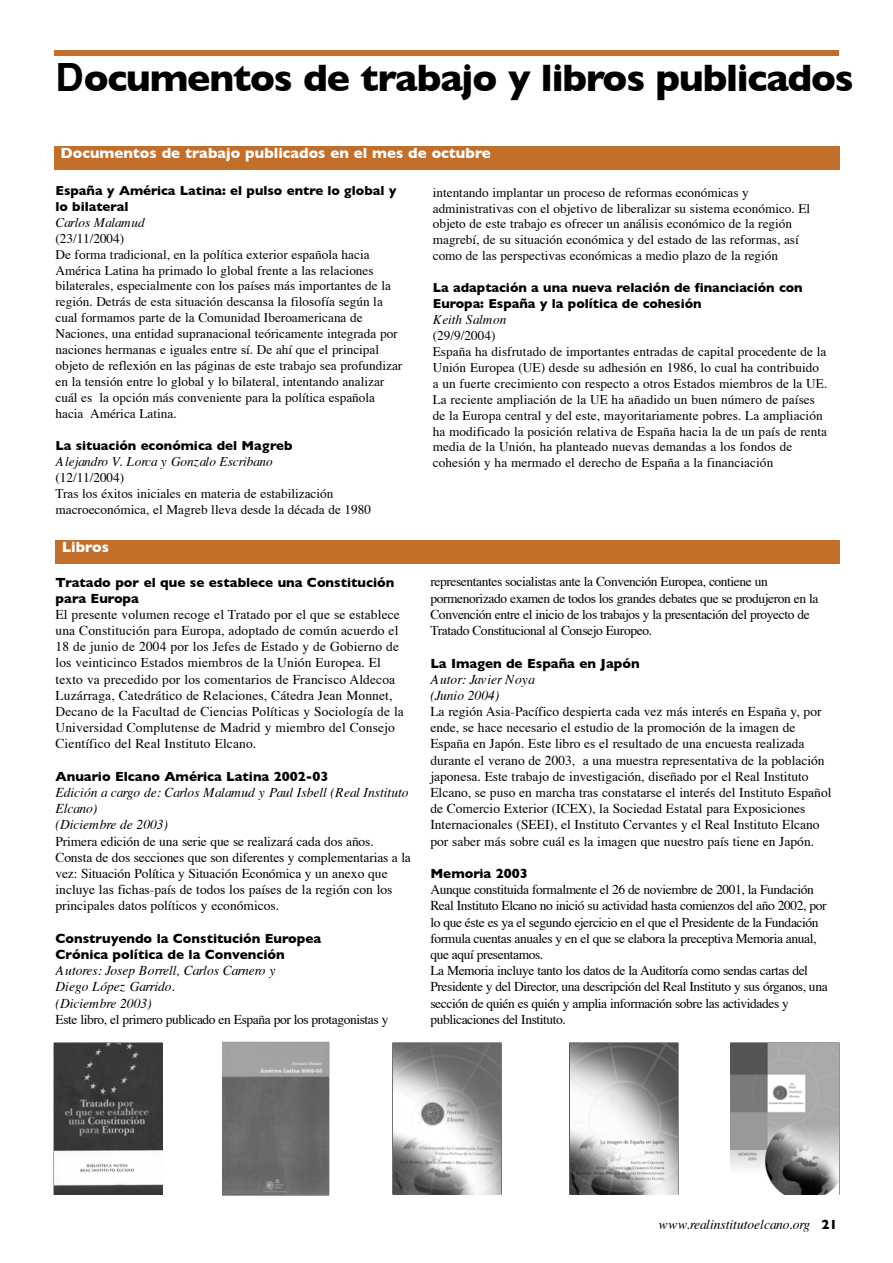
<style>
.page{position:relative;width:893px;height:1263px;background:#fff}
.page>*{position:absolute;margin:0;border:0;box-sizing:border-box;transform-origin:0 0}
.t1{font:700 39px "Gill Sans";letter-spacing:-.03em;color:#000}
.t2{font:700 15px "Gill Sans";color:#fff}
.t3{font:13.5px/16.2px "Times";color:#000}
.t4{font:13.5px/16.2px "Times";letter-spacing:-.03em;color:#000}
.t5{font:italic 13.5px/16.2px "Times";color:#000}
.t6{font:700 13.5px/16.2px "Gill Sans";color:#000}
.t7{font:13.35px/15.9px "Times";color:#000}
.t8{font:700 13.35px/15.9px "Gill Sans";color:#000}
.t9{font:italic 13.35px "Times";color:#000}
.s1{font-family:"Helvetica"}
.s2{font-family:"Gill Sans";font-weight:700;font-style:normal}
</style>
<div class="page">
<div style="left:54px;top:146px;width:785px;height:24px;background:#c26f2b"></div>
<div style="left:55px;top:540px;width:784px;height:24px;background:#c26f2b"></div>
<div style="left:54px;top:50px;width:785px;height:6px;background:#c26f2b"></div>
<img style="left:54px;top:1043px;width:108px;height:151px">
<img style="left:223px;top:1043px;width:105px;height:152px">
<img style="left:393px;top:1043px;width:108px;height:151px">
<img style="left:570px;top:1043px;width:108px;height:151px">
<img style="left:731px;top:1043px;width:108px;height:151px">
<h1 class="t1" style="left:55px;top:55px;width:800px"><span class="s1">D</span>ocumentos de trabajo y libros publicados</h1>
<p class="t2" style="left:60px;top:144px;width:432px">Documentos de trabajo publicados en el mes de octubre</p>
<p class="t8" style="left:55px;top:182px;width:342px">España y América Latina: el pulso entre lo global y lo bilateral</p>
<p class="t9" style="left:55px;top:217px;width:91px">Carlos Malamud</p>
<p class="t7" style="left:55px;top:231px;width:348px">(23/11/2004)<br>De forma tradicional, en la política exterior española hacia América Latina ha primado lo global frente a las relaciones bilaterales, especialmente con los países más importantes de la región. Detrás de esta situación descansa la filosofía según la cual formamos parte de la Comunidad Iberoamericana de Naciones, una entidad supranacional teóricamente integrada por naciones hermanas e iguales entre sí. De ahí que el principal objeto de reflexión en las páginas de este trabajo sea profundizar en la tensión entre lo global y lo bilateral, intentando analizar cuál es la opción más conveniente para la política española hacia América Latina.</p>
<p class="t8" style="left:55px;top:437px;width:239px">La situación económica del Magreb</p>
<p class="t9" style="left:55px;top:456px;width:219px">Alejandro V. Lorca y Gonzalo Escribano</p>
<p class="t7" style="left:55px;top:470px;width:317px">(12/11/2004)<br>Tras los éxitos iniciales en materia de estabilización macroeconómica, el Magreb lleva desde la década de 1980</p>
<p class="t2" style="left:62px;top:538px;width:49px">Libros</p>
<p class="t7" style="left:433px;top:185px;width:379px">intentando implantar un proceso de reformas económicas y administrativas con el objetivo de liberalizar su sistema económico. El objeto de este trabajo es ofrecer un análisis económico de la región magrebí, de su situación económica y del estado de las reformas, así como de las perspectivas económicas a medio plazo de la región</p>
<p class="t8" style="left:433px;top:280px;width:371px">La adaptación a una nueva relación de financiación con<br>Europa: España y la política de cohesión</p>
<p class="t9" style="left:433px;top:314px;width:75px">Keith Salmon</p>
<p class="t7" style="left:433px;top:329px;width:396px">(29/9/2004)<br>España ha disfrutado de importantes entradas de capital procedente de la Unión Europea (UE) desde su adhesión en 1986, lo cual ha contribuido a un fuerte crecimiento con respecto a otros Estados miembros de la UE.<br>La reciente ampliación de la UE ha añadido un buen número de países de la Europa central y del este, mayoritariamente pobres. La ampliación ha modificado la posición relativa de España hacia la de un país de renta media de la Unión, ha planteado nuevas demandas a los fondos de cohesión y ha mermado el derecho de España a la financiación</p>
<p class="t6" style="left:55px;top:574px;width:340px">Tratado por el que se establece una Constitución para Europa</p>
<p class="t3" style="left:55px;top:607px;width:350px">El presente volumen recoge el Tratado por el que se establece una Constitución para Europa, adoptado de común acuerdo el 18 de junio de 2004 por los Jefes de Estado y de Gobierno de los veinticinco Estados miembros de la Unión Europea. El texto va precedido por los comentarios de Francisco Aldecoa Luzárraga, Catedrático de Relaciones, Cátedra Jean Monnet, Decano de la Facultad de Ciencias Políticas y Sociología de la Universidad Complutense de Madrid y miembro del Consejo Científico del Real Instituto Elcano.</p>
<p class="t6" style="left:55px;top:768px;width:274px">Anuario Elcano América Latina 2002-03</p>
<p class="t5" style="left:55px;top:786px;width:355px">Edición a cargo de: Carlos Malamud y Paul Isbell (Real Instituto<br>Elcano)<br>(Diciembre de 2003)</p>
<p class="t3" style="left:55px;top:834px;width:357px">Primera edición de una serie que se realizará cada dos años.<br>Consta de dos secciones que son diferentes y complementarias a la vez: Situación Política y Situación Económica y un anexo que incluye las fichas-país de todos los países de la región con los principales datos políticos y económicos.</p>
<p class="t6" style="left:55px;top:930px;width:267px">Construyendo la Constitución Europea<br>Crónica política de la Convención</p>
<p class="t5" style="left:55px;top:964px;width:221px">Autores: Josep Borrell, Carlos Carnero y<br>Diego López Garrido.<br>(Diciembre 2003)</p>
<p class="t4" style="left:55px;top:1012px;width:334px">Este libro, el primero publicado en España por los protagonistas y</p>
<p class="t4" style="left:430px;top:575px;width:390px">representantes socialistas ante la Convención Europea, contiene un pormenorizado examen de todos los grandes debates que se produjeron en la Convención entre el inicio de los trabajos y la presentación del proyecto de Tratado Constitucional al Consejo Europeo.</p>
<p class="t6" style="left:430px;top:655px;width:211px">La Imagen de España en Japón</p>
<p class="t5" style="left:430px;top:672px;width:106px">Autor: Javier Noya (Junio 2004)</p>
<p class="t3" style="left:430px;top:705px;width:403px">La región Asia-Pacífico despierta cada vez más interés en España y, por ende, se hace necesario el estudio de la promoción de la imagen de España en Japón. Este libro es el resultado de una encuesta realizada durante el verano de 2003, a una muestra representativa de la población japonesa. Este trabajo de investigación, diseñado por el Real Instituto Elcano, se puso en marcha tras constatarse el interés del Instituto Español de Comercio Exterior (ICEX), la Sociedad Estatal para Exposiciones Internacionales (SEEI), el Instituto Cervantes y el Real Instituto Elcano por saber más sobre cuál es la imagen que nuestro país tiene en Japón.</p>
<p class="t6" style="left:430px;top:865px;width:99px">Memoria 2003</p>
<p class="t4" style="left:430px;top:883px;width:399px">Aunque constituida formalmente el 26 de noviembre de 2001, la Fundación Real Instituto Elcano no inició su actividad hasta comienzos del año 2002, por lo que éste es ya el segundo ejercicio en el que el Presidente de la Fundación formula cuentas anuales y en el que se elabora la preceptiva Memoria anual, que aquí presentamos.<br>La Memoria incluye tanto los datos de la Auditoría como sendas cartas del Presidente y del Director, una descripción del Real Instituto y sus órganos, una sección de quién es quién y amplia información sobre las actividades y publicaciones del Instituto.</p>
<p class="t5" style="left:659px;top:1217px;width:180px">www.realinstitutoelcano.org <span class="s2">21</span></p>
</div>
